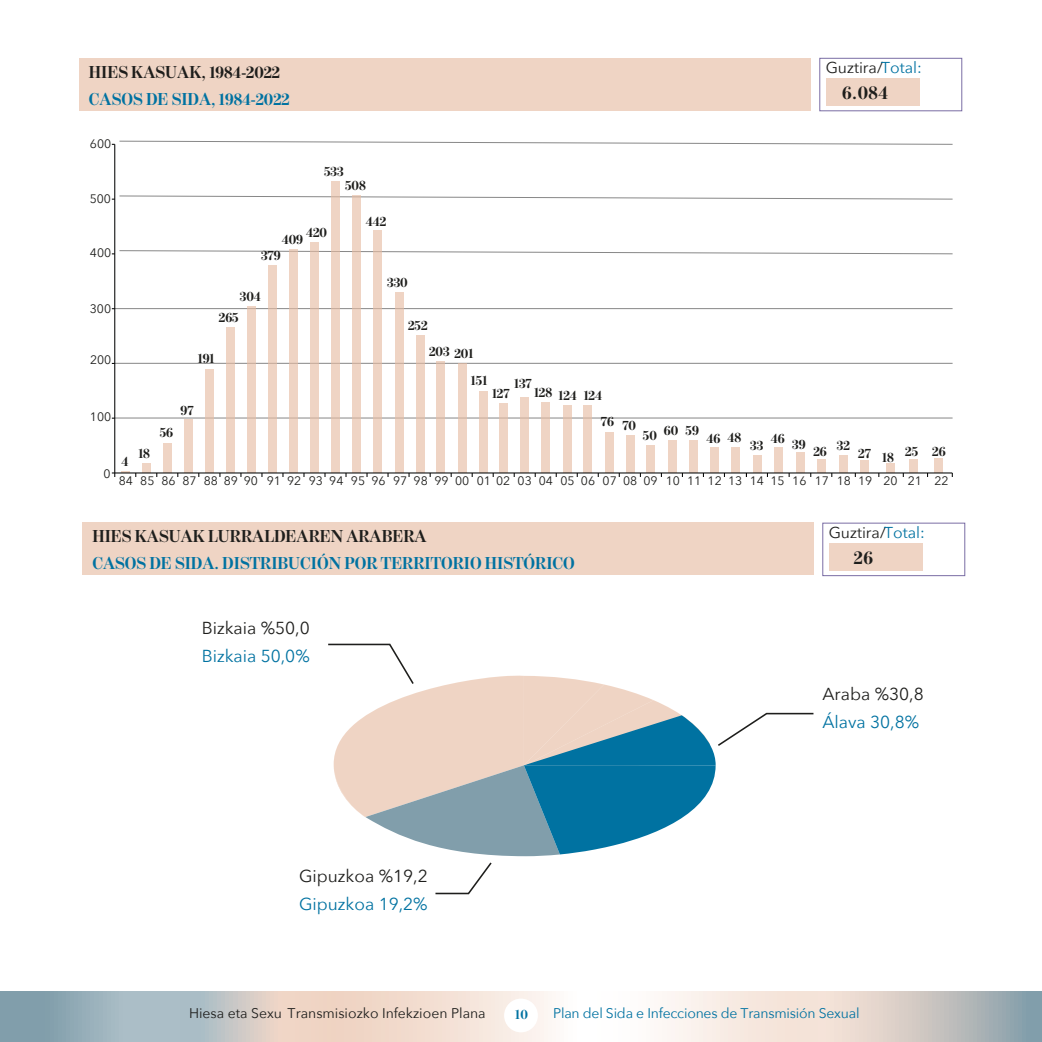
<style>
.page{position:relative;width:1042px;height:1042px;background:#fff}
.page>*{position:absolute;margin:0;border:0;box-sizing:border-box;transform-origin:0 0}
.t1{font:700 19.25px "Benton Mod Disp";color:#1e1e1c}
.t2{font:700 17.5px "Benton Mod Disp";color:#0072a1}
.t3{font:700 17.5px "Benton Mod Disp";color:#1e1e1c}
.t4{font:17.32px "Avenir Next";color:#1e1e1c}
.t5{font:17.32px "Avenir Next";color:#0072a1}
.t6{font:15.75px "Avenir Next";color:#1e1e1c}
.t7{font:700 14px/28.2px "Benton Mod Disp";color:#1e1e1c}
.t8{font:14px "Avenir Next";letter-spacing:-.015em;color:#0072a1}
.t9{font:14px "Avenir Next";color:#1e1e1c}
.t10{font:700 14px "Benton Mod Disp";color:#0072a1}
.t11{font:12.25px "Avenir Next";color:#1e1e1c}
.s1{color:#0072a1}
</style>
<div class="page">
<div style="left:909px;top:459px;width:9px;height:14px;background:#efd4c4"></div>
<div style="left:934px;top:458px;width:9px;height:15px;background:#efd4c4"></div>
<svg style="left:0;top:991px;width:1042px;height:51px"></svg>
<div style="left:504px;top:998px;width:34px;height:34px;background:#fff;border-radius:50%"></div>
<div style="left:79px;top:58px;width:731px;height:53px;background:#efd4c4"></div>
<div style="left:774px;top:448px;width:9px;height:25px;background:#efd4c4"></div>
<div style="left:796px;top:453px;width:8px;height:20px;background:#efd4c4"></div>
<div style="left:817px;top:459px;width:9px;height:14px;background:#efd4c4"></div>
<svg style="left:114px;top:141px;width:839px;height:277px"></svg>
<div style="left:143px;top:463px;width:8px;height:9px;background:#efd4c4"></div>
<div style="left:164px;top:443px;width:8px;height:29px;background:#efd4c4"></div>
<div style="left:184px;top:420px;width:8px;height:53px;background:#efd4c4"></div>
<div style="left:206px;top:369px;width:8px;height:103px;background:#efd4c4"></div>
<div style="left:226px;top:328px;width:9px;height:145px;background:#efd4c4"></div>
<div style="left:247px;top:306px;width:9px;height:167px;background:#efd4c4"></div>
<div style="left:268px;top:265px;width:9px;height:208px;background:#efd4c4"></div>
<div style="left:290px;top:249px;width:8px;height:223px;background:#efd4c4"></div>
<div style="left:310px;top:243px;width:9px;height:230px;background:#efd4c4"></div>
<div style="left:332px;top:181px;width:8px;height:291px;background:#efd4c4"></div>
<div style="left:353px;top:195px;width:8px;height:277px;background:#efd4c4"></div>
<div style="left:373px;top:231px;width:9px;height:242px;background:#efd4c4"></div>
<div style="left:395px;top:292px;width:8px;height:180px;background:#efd4c4"></div>
<div style="left:416px;top:335px;width:8px;height:137px;background:#efd4c4"></div>
<div style="left:436px;top:362px;width:9px;height:111px;background:#efd4c4"></div>
<div style="left:458px;top:363px;width:8px;height:109px;background:#efd4c4"></div>
<div style="left:479px;top:391px;width:8px;height:81px;background:#efd4c4"></div>
<div style="left:499px;top:403px;width:9px;height:70px;background:#efd4c4"></div>
<div style="left:520px;top:398px;width:9px;height:75px;background:#efd4c4"></div>
<div style="left:542px;top:403px;width:8px;height:70px;background:#efd4c4"></div>
<div style="left:563px;top:405px;width:8px;height:67px;background:#efd4c4"></div>
<div style="left:584px;top:405px;width:8px;height:68px;background:#efd4c4"></div>
<div style="left:605px;top:432px;width:8px;height:40px;background:#efd4c4"></div>
<div style="left:626px;top:435px;width:8px;height:37px;background:#efd4c4"></div>
<div style="left:647px;top:446px;width:8px;height:27px;background:#efd4c4"></div>
<div style="left:668px;top:440px;width:8px;height:32px;background:#efd4c4"></div>
<div style="left:689px;top:441px;width:8px;height:32px;background:#efd4c4"></div>
<div style="left:710px;top:448px;width:8px;height:25px;background:#efd4c4"></div>
<div style="left:731px;top:447px;width:8px;height:26px;background:#efd4c4"></div>
<div style="left:754px;top:455px;width:8px;height:18px;background:#efd4c4"></div>
<div style="left:839px;top:455px;width:9px;height:18px;background:#efd4c4"></div>
<div style="left:860px;top:460px;width:9px;height:13px;background:#efd4c4"></div>
<div style="left:886px;top:464px;width:8px;height:9px;background:#efd4c4"></div>
<svg style="left:122px;top:471px;width:14px;height:6px"></svg>
<hr style="left:115px;top:472px;width:837px;height:1px;background:#010202">
<hr style="left:114px;top:144px;width:1px;height:329px;background:#010202">
<div style="left:819px;top:58px;width:143px;height:53px;border:1px solid #7a6da4"></div>
<div style="left:83px;top:522px;width:731px;height:53px;background:#efd4c4"></div>
<div style="left:825px;top:78px;width:94px;height:28px;background:#efd4c4"></div>
<div style="left:822px;top:523px;width:143px;height:53px;border:1px solid #7a6da4"></div>
<div style="left:828px;top:543px;width:94px;height:28px;background:#efd4c4"></div>
<svg style="left:328px;top:643px;width:486px;height:252px"></svg>
<h2 class="t3" style="left:89px;top:62px;width:193px">HIES KASUAK, 1984-2022</h2>
<h2 class="t2" style="left:89px;top:89px;width:202px">CASOS DE SIDA, 1984-2022</h2>
<p class="t11" style="left:90px;top:134px;width:23px">600</p>
<p class="t11" style="left:90px;top:189px;width:23px">500</p>
<p class="t11" style="left:90px;top:242px;width:23px">400</p>
<p class="t11" style="left:90px;top:298px;width:23px">300</p>
<p class="t7" style="left:324px;top:157px;width:21px">533</p>
<p class="t7" style="left:345px;top:171px;width:22px">508</p>
<p class="t7" style="left:306px;top:218px;width:23px">420</p>
<p class="t7" style="left:282px;top:225px;width:23px">409</p>
<p class="t7" style="left:261px;top:241px;width:21px">379</p>
<p class="t7" style="left:240px;top:282px;width:23px">304</p>
<p class="t7" style="left:219px;top:304px;width:21px">265</p>
<p class="t7" style="left:366px;top:207px;width:22px">442</p>
<p class="t7" style="left:387px;top:268px;width:22px">330</p>
<p class="t7" style="left:408px;top:311px;width:21px">252</p>
<p class="t6" style="left:825px;top:54px;width:98px">Guztira/<span class="s1">Total:</span></p>
<h1 class="t1" style="left:842px;top:82px;width:47px">6.084</h1>
<p class="t11" style="left:90px;top:350px;width:23px">200</p>
<p class="t11" style="left:90px;top:407px;width:23px">100</p>
<p class="t11" style="left:104px;top:464px;width:9px">0</p>
<p class="t7" style="left:198px;top:344px;width:18px">191</p>
<p class="t7" style="left:121px;top:447px;width:8px">4</p>
<p class="t7" style="left:138px;top:439px;width:13px">18</p>
<p class="t7" style="left:180px;top:396px;width:15px">97</p>
<p class="t7" style="left:160px;top:418px;width:15px">56</p>
<p class="t7" style="left:471px;top:338px;width:18px;text-indent:-42px">203 201<br>151</p>
<p class="t7" style="left:514px;top:369px;width:19px">137</p>
<p class="t7" style="left:601px;top:381px;width:37px;text-indent:-67px">128 124 124<br>76 70</p>
<p class="t7" style="left:492px;top:379px;width:19px">127</p>
<p class="t7" style="left:643px;top:416px;width:57px">50 60 59</p>
<p class="t7" style="left:706px;top:423px;width:36px">46 48</p>
<p class="t7" style="left:771px;top:424px;width:15px">46</p>
<p class="t7" style="left:750px;top:431px;width:15px">33</p>
<p class="t7" style="left:837px;top:431px;width:15px">32</p>
<p class="t7" style="left:792px;top:430px;width:15px">39</p>
<p class="t7" style="left:813px;top:437px;width:15px">26</p>
<p class="t7" style="left:905px;top:437px;width:42px">25 26</p>
<p class="t7" style="left:858px;top:441px;width:37px">27 18</p>
<p class="t11" style="left:119px;top:471px;width:831px">84 85 86 87 88 89 90 91 92 93 94 95 96 97 98 99 00 01 02 03 04 05 06 07 08 09 10 11 12 13 14 15 16 17 18 19 20 21 22</p>
<h2 class="t3" style="left:92px;top:526px;width:336px">HIES KASUAK LURRALDEAREN ARABERA</h2>
<h2 class="t2" style="left:92px;top:553px;width:484px">CASOS DE SIDA. DISTRIBUCIÓN POR TERRITORIO HISTÓRICO</h2>
<h3 class="t4" style="left:202px;top:613px;width:110px">Bizkaia %50,0</h3>
<h3 class="t5" style="left:202px;top:641px;width:110px">Bizkaia 50,0%</h3>
<h3 class="t4" style="left:299px;top:861px;width:130px">Gipuzkoa %19,2</h3>
<h3 class="t5" style="left:299px;top:889px;width:130px">Gipuzkoa 19,2%</h3>
<p class="t6" style="left:828px;top:519px;width:98px">Guztira/<span class="s1">Total:</span></p>
<h1 class="t1" style="left:854px;top:547px;width:20px">26</h1>
<h3 class="t4" style="left:822px;top:679px;width:103px">Araba %30,8</h3>
<h3 class="t5" style="left:822px;top:707px;width:98px">Álava 30,8%</h3>
<p class="t9" style="left:189px;top:1001px;width:298px">Hiesa eta Sexu Transmisiozko Infekzioen Plana</p>
<p class="t10" style="left:515px;top:1006px;width:14px">10</p>
<p class="t8" style="left:553px;top:1001px;width:308px">Plan del Sida e Infecciones de Transmisión Sexual</p>
</div>
